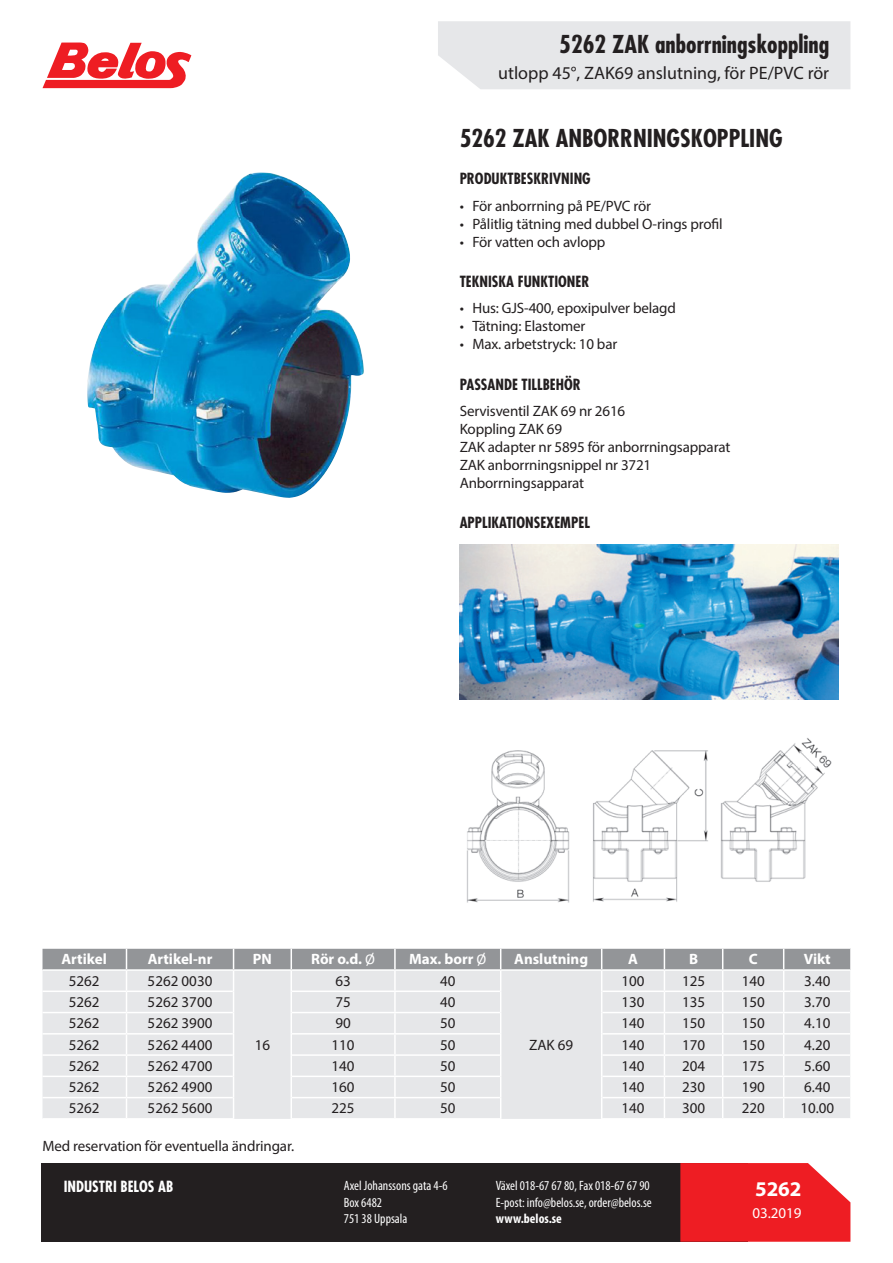
<style>
.page{position:relative;width:893px;height:1263px;background:#fff}
.page>*{position:absolute;margin:0;border:0;box-sizing:border-box;transform-origin:0 0}
.Produktbenämning_sva{font:700 condensed 24px "Futura";color:#231f20}
.Katalognumrering{font:700 21px "Myriad Pro";color:#fff}
.Produktbenämning_sva-2{font:18px "Myriad Pro";color:#231f20}
.Brödtext{font:15px "Myriad Pro";letter-spacing:-.01em;color:#231f20}
.Tabelltext{font:15px "Myriad Pro";color:#231f20}
.Underrubrik{font:700 condensed 15px "Futura";color:#231f20}
.Tabellrubrik{font:700 15px "Myriad Pro";color:#fff}
.t1{font:700 condensed 15px "Futura";color:#fff}
.Datum{font:15px "Myriad Pro";color:#fff}
.t2{font:condensed 13.5px/16.5px "Myriad Pro";color:#fff}
.t3{font:700 condensed 13.5px "Myriad Pro";color:#fff}
.s1{font-family:"Calibri";font-weight:400}
</style>
<div class="page">
<div style="left:438px;top:21px;width:412px;height:68px;background:#e6e7e9"></div>
<svg style="left:43px;top:43px;width:148px;height:45px"></svg>
<div style="left:42px;top:1163px;width:706px;height:79px;background:#231f20"></div>
<svg style="left:680px;top:1163px;width:170px;height:79px;background:#ee2b30"></svg>
<svg style="left:43px;top:949px;width:808px;height:169px;background:#dddee0"></svg>
<hr style="left:126px;top:1012px;width:107px;height:1px;background:#fff">
<img style="left:87px;top:172px;width:277px;height:326px">
<img style="left:459px;top:544px;width:379px;height:155px">
<img style="left:466px;top:738px;width:366px;height:165px">
<p class="Produktbenämning_sva" style="left:559px;top:29px;width:271px">5262 ZAK anborrningskoppling</p>
<p class="Produktbenämning_sva-2" style="left:498px;top:62px;width:333px">utlopp 45°, ZAK69 anslutning, för PE/PVC rör</p>
<p class="Produktbenämning_sva" style="left:460px;top:123px;width:324px">5262 ZAK ANBORRNINGSKOPPLING</p>
<p class="Underrubrik" style="left:460px;top:169px;width:133px">PRODUKTBESKRIVNING</p>
<p class="Brödtext" style="left:460px;top:196px;width:193px">• För anborrning på PE/PVC rör</p>
<p class="Brödtext" style="left:460px;top:214px;width:265px">• Pålitlig tätning med dubbel O-rings profil</p>
<p class="Brödtext" style="left:460px;top:232px;width:147px">• För vatten och avlopp</p>
<p class="Underrubrik" style="left:460px;top:272px;width:131px">TEKNISKA FUNKTIONER</p>
<p class="Brödtext" style="left:460px;top:299px;width:218px">• Hus: GJS-400, epoxipulver belagd</p>
<p class="Brödtext" style="left:460px;top:317px;width:127px">• Tätning: Elastomer</p>
<p class="Brödtext" style="left:460px;top:335px;width:159px">• Max. arbetstryck: 10 bar</p>
<p class="Underrubrik" style="left:460px;top:375px;width:123px">PASSANDE TILLBEHÖR</p>
<p class="Brödtext" style="left:460px;top:402px;width:167px">Servisventil ZAK 69 nr 2616</p>
<p class="Brödtext" style="left:460px;top:420px;width:104px">Koppling ZAK 69</p>
<p class="Brödtext" style="left:460px;top:438px;width:272px">ZAK adapter nr 5895 för anborrningsapparat</p>
<p class="Brödtext" style="left:460px;top:456px;width:193px">ZAK anborrningsnippel nr 3721</p>
<p class="Brödtext" style="left:460px;top:474px;width:126px">Anborrningsapparat</p>
<p class="Underrubrik" style="left:460px;top:513px;width:132px">APPLIKATIONSEXEMPEL</p>
<p class="Tabellrubrik" style="left:61px;top:949px;width:47px">Artikel</p>
<p class="Tabellrubrik" style="left:148px;top:949px;width:66px">Artikel-nr</p>
<p class="Tabellrubrik" style="left:253px;top:949px;width:21px">PN</p>
<p class="Tabellrubrik" style="left:311px;top:949px;width:66px">Rör o.d. <span class="s1">Ø</span></p>
<p class="Tabellrubrik" style="left:409px;top:949px;width:79px">Max. borr <span class="s1">Ø</span></p>
<p class="Tabellrubrik" style="left:514px;top:949px;width:75px">Anslutning</p>
<p class="Tabellrubrik" style="left:628px;top:949px;width:11px">A</p>
<p class="Tabellrubrik" style="left:689px;top:949px;width:11px">B</p>
<p class="Tabellrubrik" style="left:749px;top:949px;width:10px">C</p>
<p class="Tabellrubrik" style="left:804px;top:949px;width:28px">Vikt</p>
<p class="Tabelltext" style="left:69px;top:971px;width:32px">5262</p>
<p class="Tabelltext" style="left:148px;top:971px;width:66px">5262 0030</p>
<p class="Tabelltext" style="left:335px;top:971px;width:17px">63</p>
<p class="Tabelltext" style="left:440px;top:971px;width:17px">40</p>
<p class="Tabelltext" style="left:621px;top:971px;width:25px">100</p>
<p class="Tabelltext" style="left:682px;top:971px;width:25px">125</p>
<p class="Tabelltext" style="left:742px;top:971px;width:25px">140</p>
<p class="Tabelltext" style="left:804px;top:971px;width:28px">3.40</p>
<p class="Tabelltext" style="left:69px;top:993px;width:32px">5262</p>
<p class="Tabelltext" style="left:148px;top:993px;width:66px">5262 3700</p>
<p class="Tabelltext" style="left:335px;top:993px;width:17px">75</p>
<p class="Tabelltext" style="left:440px;top:993px;width:17px">40</p>
<p class="Tabelltext" style="left:621px;top:993px;width:25px">130</p>
<p class="Tabelltext" style="left:682px;top:993px;width:25px">135</p>
<p class="Tabelltext" style="left:742px;top:993px;width:25px">150</p>
<p class="Tabelltext" style="left:804px;top:993px;width:28px">3.70</p>
<p class="Tabelltext" style="left:69px;top:1014px;width:32px">5262</p>
<p class="Tabelltext" style="left:148px;top:1014px;width:66px">5262 3900</p>
<p class="Tabelltext" style="left:335px;top:1014px;width:17px">90</p>
<p class="Tabelltext" style="left:440px;top:1014px;width:17px">50</p>
<p class="Tabelltext" style="left:621px;top:1014px;width:25px">140</p>
<p class="Tabelltext" style="left:682px;top:1014px;width:25px">150</p>
<p class="Tabelltext" style="left:742px;top:1014px;width:25px">150</p>
<p class="Tabelltext" style="left:804px;top:1014px;width:28px">4.10</p>
<p class="Tabelltext" style="left:69px;top:1035px;width:32px">5262</p>
<p class="Tabelltext" style="left:148px;top:1035px;width:66px">5262 4400</p>
<p class="Tabelltext" style="left:255px;top:1035px;width:17px">16</p>
<p class="Tabelltext" style="left:332px;top:1035px;width:25px">110</p>
<p class="Tabelltext" style="left:440px;top:1035px;width:17px">50</p>
<p class="Tabelltext" style="left:529px;top:1035px;width:46px">ZAK 69</p>
<p class="Tabelltext" style="left:621px;top:1035px;width:25px">140</p>
<p class="Tabelltext" style="left:682px;top:1035px;width:25px">170</p>
<p class="Tabelltext" style="left:742px;top:1035px;width:25px">150</p>
<p class="Tabelltext" style="left:804px;top:1035px;width:28px">4.20</p>
<p class="Tabelltext" style="left:69px;top:1056px;width:32px">5262</p>
<p class="Tabelltext" style="left:148px;top:1056px;width:66px">5262 4700</p>
<p class="Tabelltext" style="left:332px;top:1056px;width:25px">140</p>
<p class="Tabelltext" style="left:440px;top:1056px;width:17px">50</p>
<p class="Tabelltext" style="left:621px;top:1056px;width:25px">140</p>
<p class="Tabelltext" style="left:682px;top:1056px;width:25px">204</p>
<p class="Tabelltext" style="left:742px;top:1056px;width:25px">175</p>
<p class="Tabelltext" style="left:804px;top:1056px;width:28px">5.60</p>
<p class="Tabelltext" style="left:69px;top:1078px;width:32px">5262</p>
<p class="Tabelltext" style="left:148px;top:1078px;width:66px">5262 4900</p>
<p class="Tabelltext" style="left:332px;top:1078px;width:25px">160</p>
<p class="Tabelltext" style="left:440px;top:1078px;width:17px">50</p>
<p class="Tabelltext" style="left:621px;top:1078px;width:25px">140</p>
<p class="Tabelltext" style="left:682px;top:1078px;width:25px">230</p>
<p class="Tabelltext" style="left:742px;top:1078px;width:25px">190</p>
<p class="Tabelltext" style="left:804px;top:1078px;width:28px">6.40</p>
<p class="Tabelltext" style="left:69px;top:1099px;width:32px">5262</p>
<p class="Tabelltext" style="left:148px;top:1099px;width:66px">5262 5600</p>
<p class="Tabelltext" style="left:332px;top:1099px;width:25px">225</p>
<p class="Tabelltext" style="left:440px;top:1099px;width:17px">50</p>
<p class="Tabelltext" style="left:621px;top:1099px;width:25px">140</p>
<p class="Tabelltext" style="left:682px;top:1099px;width:25px">300</p>
<p class="Tabelltext" style="left:742px;top:1099px;width:25px">220</p>
<p class="Tabelltext" style="left:800px;top:1099px;width:35px">10.00</p>
<p class="Brödtext" style="left:43px;top:1136px;width:253px">Med reservation för eventuella ändringar.</p>
<p class="t1" style="left:64px;top:1177px;width:111px">INDUSTRI BELOS AB</p>
<p class="t2" style="left:344px;top:1177px;width:105px">Axel Johanssons gata 4-6<br>Box 6482<br>751 38 Uppsala</p>
<p class="t2" style="left:496px;top:1177px;width:158px">Växel 018-67 67 80, Fax 018-67 67 90<br>E-post: info@belos.se, order@belos.se</p>
<p class="t3" style="left:496px;top:1210px;width:68px">www.belos.se</p>
<p class="Katalognumrering" style="left:755px;top:1175px;width:48px">5262</p>
<p class="Datum" style="left:752px;top:1204px;width:51px">03.2019</p>
</div>
